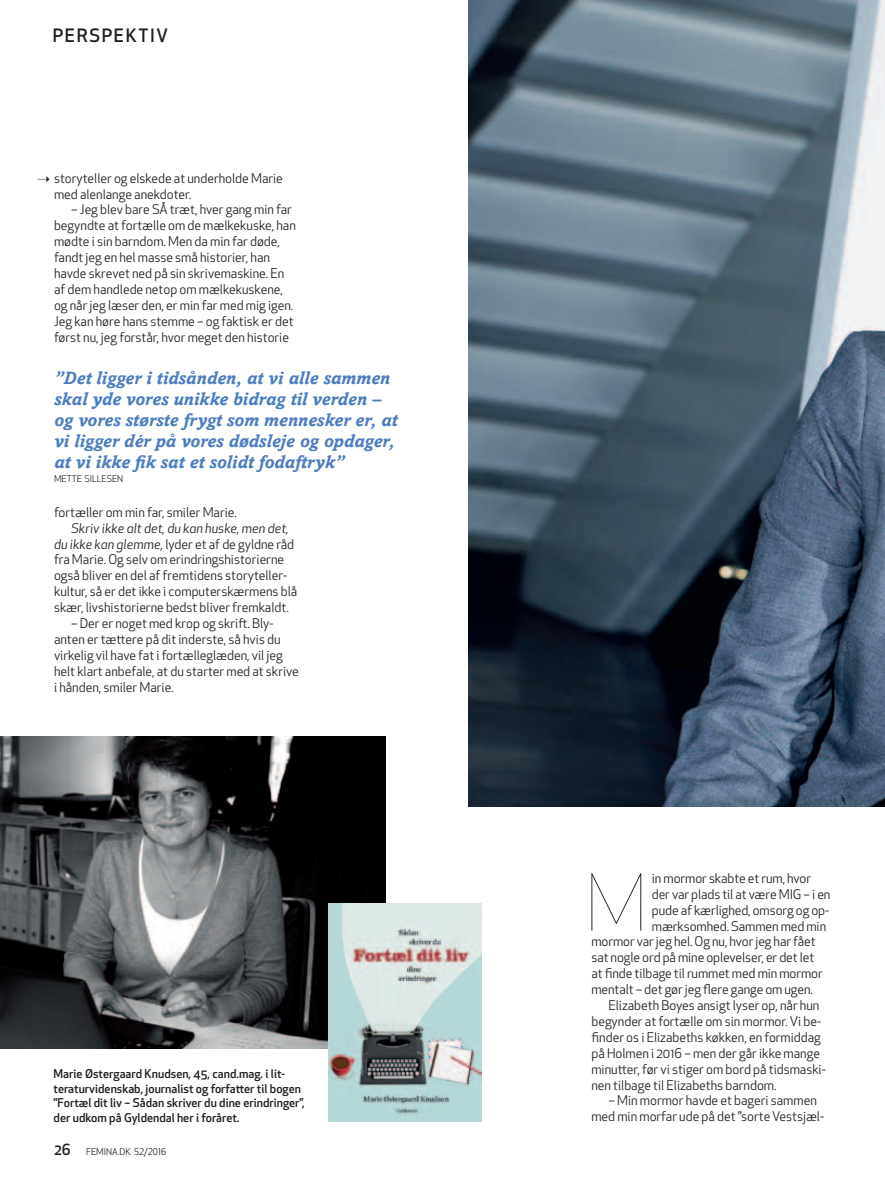
<style>
.page{position:relative;width:885px;height:1183px;background:#fff}
.page>*{position:absolute;margin:0;border:0;box-sizing:border-box;transform-origin:0 0}
.t1{font:100 76.65px "Apex New";color:#231f20}
.t2{font:italic 700 18px/21px "Amasis MT Std";letter-spacing:.005em;color:#4c7ec0}
.t3{font:500 18px "Apex New";letter-spacing:.09em;color:#231f20}
.t4{font:13.05px/15.9px "Apex New";color:#231f20}
.t5{font:500 11.85px/14.5px "Apex New";color:#231f20}
.t6{font:9px "Apex New";color:#231f20}
.s1{font-style:italic}
.s2{font-weight:500;font-size:15px}
</style>
<div class="page">
<img style="left:468px;top:0;width:416px;height:806px">
<img style="left:0;top:736px;width:385px;height:312px">
<img style="left:328px;top:902px;width:153px;height:219px">
<h2 class="t3" style="left:53px;top:23px;width:117px">perspektiv</h2>
<p class="t4" style="left:54px;top:170px;width:230px;text-indent:-17px">➝ storyteller og elskede at underholde Marie med alenlange anekdoter.</p>
<p class="t4" style="left:54px;top:202px;width:243px;text-indent:17px">– Jeg blev bare SÅ træt, hver gang min far begyndte at fortælle om de mælkekuske, han mødte i sin barndom. Men da min far døde, fandt jeg en hel masse små historier, han havde skrevet ned på sin skrivemaskine. En af dem handlede netop om mælkekuskene, og når jeg læser den, er min far med mig igen.<br>Jeg kan høre hans stemme – og faktisk er det først nu, jeg forstår, hvor meget den historie</p>
<h2 class="t2" style="left:54px;top:367px;width:345px">”Det ligger i tidsånden, at vi alle sammen skal yde vores unikke bidrag til verden – og vores største frygt som mennesker er, at vi ligger dér på vores dødsleje og opdager, at vi ikke fik sat et solidt fodaftryk”</h2>
<p class="t6" style="left:54px;top:472px;width:14px">Mette</p>
<p class="t6" style="left:84px;top:472px;width:34px">Sillesen</p>
<p class="t4" style="left:54px;top:504px;width:184px">fortæller om min far, smiler Marie.</p>
<p class="t4" style="left:54px;top:520px;width:245px;text-indent:17px"><span class="s1">Skriv ikke alt det, du kan huske, men det, du ikke kan glemme,</span> lyder et af de gyldne råd fra Marie. Og selv om erindringshistorierne også bliver en del af fremtidens storyteller&shy;kultur, så er det ikke i computerskærmens blå skær, livshistorierne bedst bliver fremkaldt.</p>
<p class="t4" style="left:54px;top:615px;width:246px;text-indent:17px">– Der er noget med krop og skrift. Bly&shy;anten er tættere på dit inderste, så hvis du virkelig vil have fat i fortælleglæden, vil jeg helt klart anbefale, at du starter med at skrive i hånden, smiler Marie.</p>
<p class="t5" style="left:54px;top:1065px;width:253px">Marie Østergaard Knudsen, 45, cand.mag. i lit&shy;teraturvidenskab, journalist og forfatter til bogen ”Fortæl dit liv – Sådan skriver du dine erindringer”, der udkom på Gyldendal her i foråret.</p>
<p class="t6" style="left:54px;top:1145px;width:114px"><span class="s2">26</span> FEMiNA.dk 52/2016</p>
<h1 class="t1" style="left:586px;top:855px;width:61px">M</h1>
<p class="t4" style="left:651px;top:869px;width:161px">in mormor skabte et rum, hvor</p>
<p class="t4" style="left:651px;top:885px;width:180px">der var plads til at være MI G – i en</p>
<p class="t4" style="left:651px;top:901px;width:179px">pude af kærlighed, omsorg og op-</p>
<p class="t4" style="left:651px;top:917px;width:176px">mærksomhed. Sammen med min</p>
<p class="t4" style="left:591px;top:933px;width:226px">mormor var jeg hel. Og nu, hvor jeg har fået</p>
<p class="t4" style="left:591px;top:949px;width:224px">sat nogle ord på mine oplevelser, er det let</p>
<p class="t4" style="left:591px;top:965px;width:233px">at finde tilbage til rummet med min mormor</p>
<p class="t4" style="left:591px;top:981px;width:223px">mentalt – det gør jeg flere gange om ugen.</p>
<p class="t4" style="left:608px;top:997px;width:212px">Elizabeth Boyes ansigt lyser op, når hun</p>
<p class="t4" style="left:591px;top:1012px;width:231px">begynder at fortælle om sin mormor. Vi be-</p>
<p class="t4" style="left:591px;top:1028px;width:231px">finder os i Elizabeths køkken, en formiddag</p>
<p class="t4" style="left:591px;top:1044px;width:230px">på Holmen i 2016 – men der går ikke mange</p>
<p class="t4" style="left:591px;top:1060px;width:236px">minutter, før vi stiger om bord på tidsmaski-</p>
<p class="t4" style="left:591px;top:1076px;width:187px">nen tilbage til Elizabeths barndom.</p>
<p class="t4" style="left:591px;top:1092px;width:234px;text-indent:17px">– Min mormor havde et bageri sammen med min morfar ude på det ”sorte Vestsjæl-</p>
</div>
